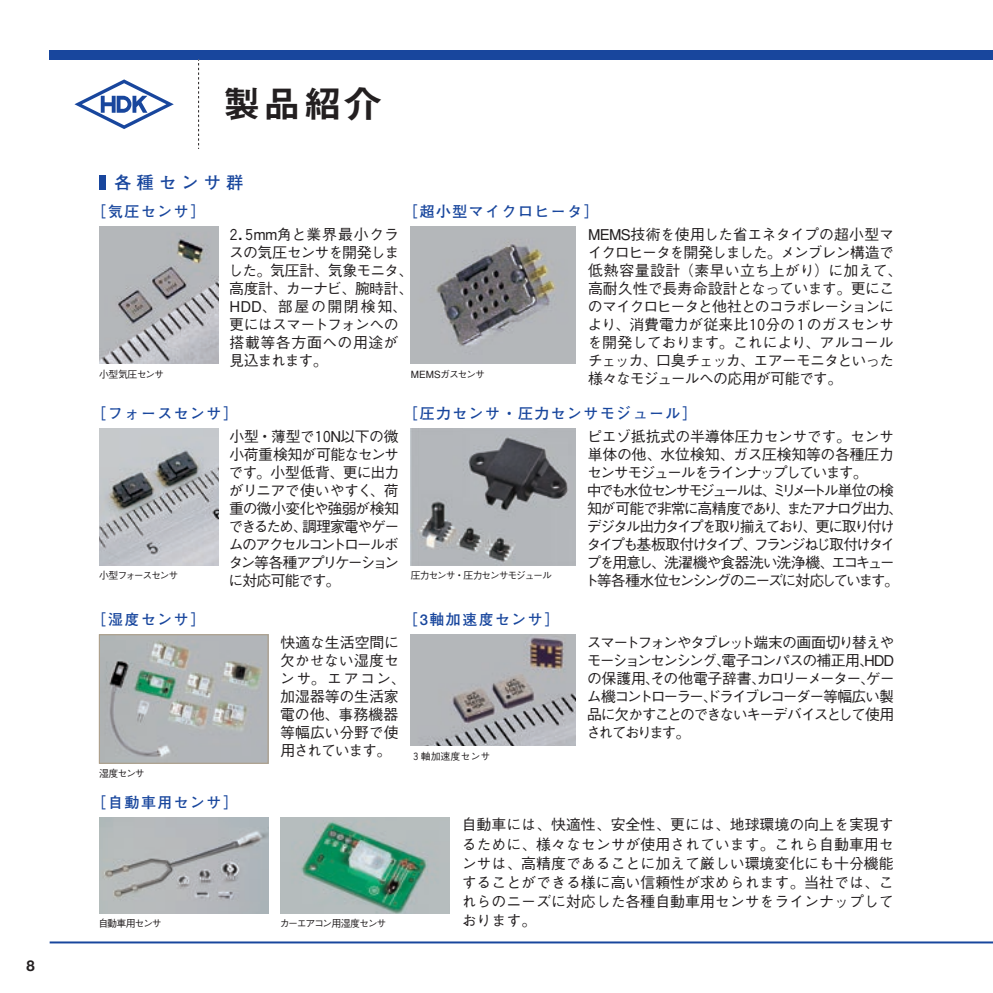
<style>
.page{position:relative;width:993px;height:993px;background:#fff}
.page>*{position:absolute;margin:0;border:0;box-sizing:border-box;transform-origin:0 0}
.t1{font:37.27px "Midashi Go MB31";color:#231f20}
.t2{font:700 17.32px "Futo Go B101";letter-spacing:.29em;color:#18469d}
.t3{font:500 14.88px/18px "Gothic BBB";letter-spacing:-.055em;color:#231f20;text-align:justify}
.t4{font:500 14.88px/18px "Gothic BBB";letter-spacing:-.11em;color:#231f20}
.t5{font:500 14.88px/18px "Gothic BBB";letter-spacing:-.03em;color:#231f20}
.t6{font:700 14.88px "Futo Go B101";letter-spacing:.1em;color:#18469d}
.t7{font:500 14.88px/18px "Gothic BBB";letter-spacing:-.01em;color:#231f20}
.t8{font:700 14.88px "Helvetica Neue";color:#231f20}
.t9{font:500 9.97px "Gothic BBB";letter-spacing:-.105em;color:#231f20}
.t10{font:500 9.97px "Gothic BBB";letter-spacing:-.125em;color:#231f20}
.t11{font:500 9.97px "Gothic BBB";letter-spacing:-.13em;color:#231f20}
.t12{font:500 9.97px "Gothic BBB";letter-spacing:-.075em;color:#231f20}
.t13{font:500 9.97px "Gothic BBB";color:#231f20}
.t14{font:500 9.97px "Gothic BBB";letter-spacing:-.07em;color:#231f20}
</style>
<div class="page">
<hr style="left:50px;top:941px;width:942px;height:2px;background:#18469d">
<div style="left:50px;top:50px;width:942px;height:10px;background:#18469d"></div>
<svg style="left:198px;top:60px;width:1px;height:89px"></svg>
<svg style="left:74px;top:79px;width:100px;height:50px"></svg>
<img style="left:99px;top:428px;width:119px;height:137px">
<img style="left:99px;top:227px;width:119px;height:137px">
<img style="left:410px;top:227px;width:165px;height:137px">
<img style="left:410px;top:429px;width:165px;height:136px">
<img style="left:101px;top:636px;width:165px;height:125px">
<div style="left:99px;top:634px;width:169px;height:129px;border:1px solid #ad9d85"></div>
<img style="left:99px;top:817px;width:169px;height:96px">
<img style="left:280px;top:817px;width:169px;height:96px">
<img style="left:410px;top:634px;width:165px;height:111px">
<div style="left:99px;top:175px;width:6px;height:15px;background:#18469d"></div>
<p class="t8" style="left:26px;top:956px;width:10px">8</p>
<h1 class="t1" style="left:223px;top:82px;width:159px">製品紹介</h1>
<p class="t2" style="left:114px;top:172px;width:131px">各種センサ群</p>
<p class="t6" style="left:92px;top:202px;width:115px">［気圧センサ］</p>
<p class="t6" style="left:403px;top:203px;width:196px">［超小型マイクロヒータ］</p>
<p class="t5" style="left:226px;top:226px;width:188px">２．５mm角と業界最小クラスの気圧センサを開発しました。気圧計、気象モニタ、高度計、カーナビ、腕時計、<br>HDD、部屋の開閉検知、更にはスマートフォンへの搭載等各方面への用途が見込まれます。</p>
<p class="t3" style="left:587px;top:226px;width:315px;text-align:left">MEMS技術を使用した省エネタイプの超小型マイクロヒータを開発しました。メンブレン構造で低熱容量設計（素早い立ち上がり）に加えて、高耐久性で長寿命設計となっています。更にこのマイクロヒータと他社とのコラボレーションにより、消費電力が従来比１０分の１のガスセンサを開発しております。これにより、アルコールチェッカ、口臭チェッカ、エアーモニタといった様々なモジュールへの応用が可能です。</p>
<p class="t14" style="left:99px;top:368px;width:66px">小型気圧センサ</p>
<p class="t12" style="left:410px;top:368px;width:76px">MEMSガスセンサ</p>
<p class="t6" style="left:92px;top:405px;width:147px">［フォースセンサ］</p>
<p class="t11" style="left:99px;top:569px;width:81px">小型フォースセンサ</p>
<p class="t6" style="left:92px;top:610px;width:115px">［湿度センサ］</p>
<p class="t9" style="left:99px;top:767px;width:47px">湿度センサ</p>
<p class="t3" style="left:228px;top:428px;width:172px">小型・薄型で１０N以下の微小荷重検知が可能なセンサです。小型低背、更に出力がリニアで使いやすく、荷重の微小変化や強弱が検知できるため、調理家電やゲームのアクセルコントロールボタン等各種アプリケーションに対応可能です。</p>
<p class="t7" style="left:279px;top:633px;width:127px">快適な生活空間に欠かせない湿度センサ。エアコン、加湿器等の生活家電の他、事務機器等幅広い分野で使用されています。</p>
<p class="t6" style="left:92px;top:793px;width:147px">［自動車用センサ］</p>
<p class="t9" style="left:98px;top:917px;width:65px">自動車用センサ</p>
<p class="t10" style="left:280px;top:917px;width:108px">カーエアコン用湿度センサ</p>
<p class="t6" style="left:403px;top:405px;width:295px">［圧力センサ・圧力センサモジュール］</p>
<p class="t9" style="left:410px;top:569px;width:143px">圧力センサ・圧力センサモジュール</p>
<p class="t6" style="left:403px;top:610px;width:157px">［3軸加速度センサ］</p>
<p class="t13" style="left:410px;top:750px;width:81px">３軸加速度センサ</p>
<p class="t4" style="left:584px;top:427px;width:319px">ピエゾ抵抗式の半導体圧力センサです。センサ単体の他、水位検知、ガス圧検知等の各種圧力センサモジュールをラインナップしています。<br>中でも水位センサモジュールは、ミリメートル単位の検知が可能で非常に高精度であり、またアナログ出力、デジタル出力タイプを取り揃えており、更に取り付けタイプも基板取付けタイプ、フランジねじ取付けタイプを用意し、洗濯機や食器洗い洗浄機、エコキュート等各種水位センシングのニーズに対応しています。</p>
<p class="t3" style="left:586px;top:633px;width:310px">スマートフォンやタブレット端末の画面切り替えやモーションセンシング、電子コンパスの補正用、HDDの保護用、その他電子辞書、カロリーメーター、ゲーム機コントローラー、ドライブレコーダー等幅広い製品に欠かすことのできないキーデバイスとして使用されております。</p>
<p class="t3" style="left:461px;top:815px;width:433px;line-height:19.2px">自動車には、快適性、安全性、更には、地球環境の向上を実現するために、様々なセンサが使用されています。これら自動車用センサは、高精度であることに加えて厳しい環境変化にも十分機能することができる様に高い信頼性が求められます。当社では、これらのニーズに対応した各種自動車用センサをラインナップしております。</p>
</div>
